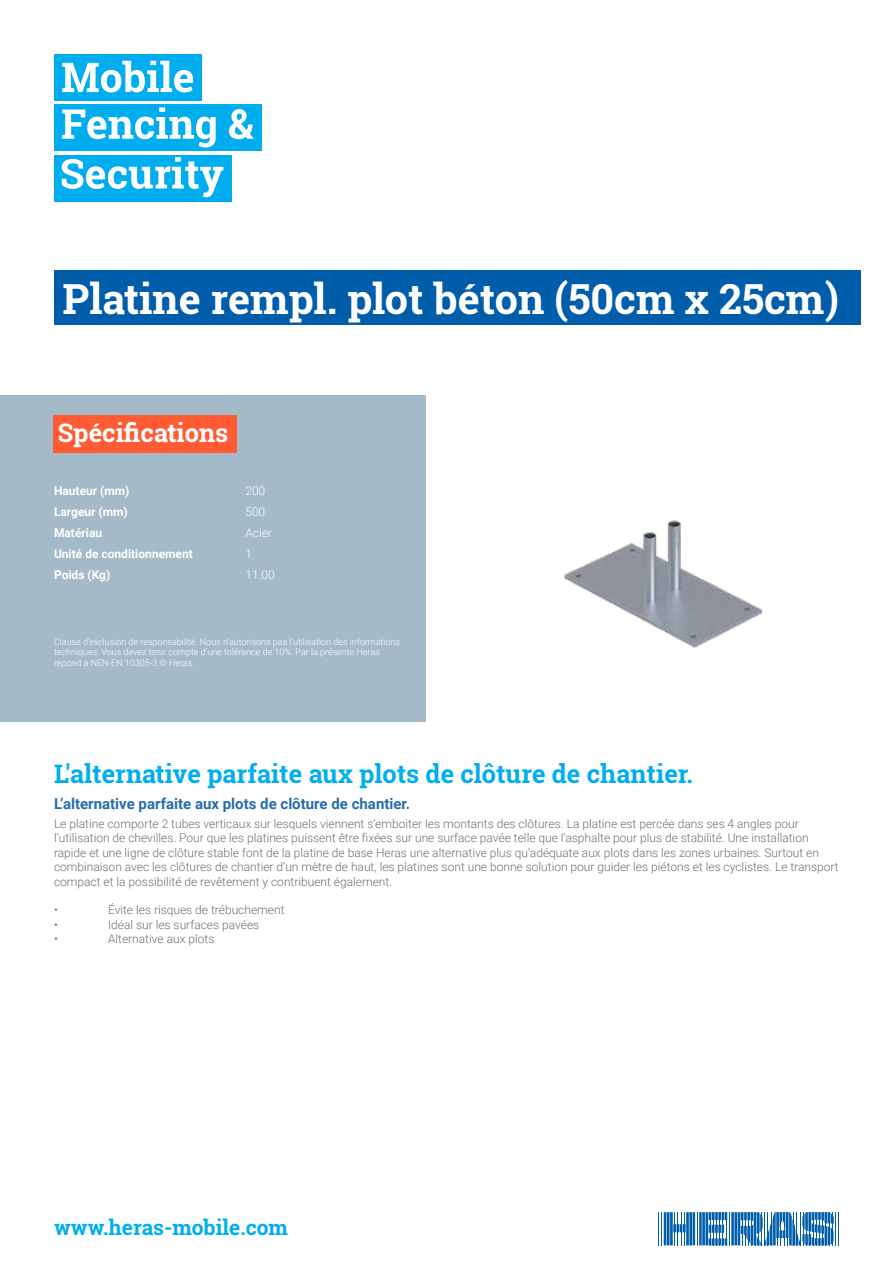
<style>
.page{position:relative;width:893px;height:1263px;background:#fff}
.page>*{position:absolute;margin:0;border:0;box-sizing:border-box;transform-origin:0 0}
.t1{font:700 41.55px "Roboto Slab";color:#fff}
.t2{font:700 25.5px "Roboto Slab";color:#00aeef}
.t3{font:700 25.5px "Roboto Slab";color:#fff}
.t4{font:700 21px "Roboto Slab";color:#00aeef}
.t5{font:700 15px "Roboto";color:#266dae}
.t6{font:300 12px/14.4px "Roboto";color:#6d6f73}
.t7{font:700 12px "Roboto";color:#fff}
.t8{font:300 12px "Roboto";color:#fff}
.t9{font:300 9px/10.8px "Roboto";color:#fff}
</style>
<div class="page">
<hr style="left:658px;top:1212px;width:1px;height:33px;background:#005daa">
<hr style="left:661px;top:1212px;width:1px;height:33px;background:#005daa">
<hr style="left:697px;top:1212px;width:1px;height:33px;background:#005daa">
<hr style="left:835px;top:1212px;width:1px;height:33px;background:#005daa">
<hr style="left:838px;top:1212px;width:1px;height:33px;background:#005daa">
<svg style="left:664px;top:1212px;width:31px;height:33px"></svg>
<hr style="left:705px;top:1212px;width:3px;height:33px;background:#005daa">
<hr style="left:702px;top:1212px;width:3px;height:33px;background:#005daa">
<hr style="left:699px;top:1212px;width:3px;height:33px;background:#005daa">
<svg style="left:709px;top:1212px;width:125px;height:33px"></svg>
<div style="left:54px;top:54px;width:147px;height:47px;background:#00aeef"></div>
<div style="left:54px;top:104px;width:207px;height:47px;background:#00aeef"></div>
<div style="left:54px;top:155px;width:177px;height:46px;background:#00aeef"></div>
<svg style="left:62px;top:61px;width:131px;height:31px"></svg>
<svg style="left:62px;top:107px;width:154px;height:40px"></svg>
<svg style="left:229px;top:109px;width:25px;height:30px"></svg>
<svg style="left:62px;top:157px;width:161px;height:40px"></svg>
<img style="left:564px;top:520px;width:199px;height:129px">
<div style="left:54px;top:270px;width:806px;height:55px;background:#005daa"></div>
<div style="left:0;top:396px;width:426px;height:326px;background:#a5bac9"></div>
<div style="left:54px;top:415px;width:183px;height:38px;background:#ff5c35"></div>
<h1 class="t1" style="left:63px;top:270px;width:778px">Platine rempl. plot béton (50cm x 25cm)</h1>
<h2 class="t3" style="left:58px;top:415px;width:172px">Spécifications</h2>
<p class="t7" style="left:54px;top:482px;width:77px">Hauteur (mm)</p>
<p class="t8" style="left:245px;top:482px;width:21px">200</p>
<p class="t7" style="left:54px;top:503px;width:75px">Largeur (mm)</p>
<p class="t8" style="left:245px;top:503px;width:21px">500</p>
<p class="t7" style="left:54px;top:524px;width:50px">Matériau</p>
<p class="t8" style="left:245px;top:524px;width:28px">Acier</p>
<p class="t7" style="left:54px;top:545px;width:140px">Unité de conditionnement</p>
<p class="t8" style="left:245px;top:545px;width:8px">1</p>
<p class="t7" style="left:54px;top:566px;width:58px">Poids (Kg)</p>
<p class="t8" style="left:245px;top:566px;width:31px">11.00</p>
<p class="t9" style="left:54px;top:636px;width:348px">Clause d’exclusion de responsabilité. Nous n’autorisons pas l’utilisation des informations techniques. Vous devez tenir compte d’une tolérance de 10%. Par la présente Heras répond à NEN-EN 10305-3 © Heras.</p>
<h2 class="t2" style="left:54px;top:756px;width:640px">L'alternative parfaite aux plots de clôture de chantier.</h2>
<p class="t5" style="left:54px;top:793px;width:358px">L’alternative parfaite aux plots de clôture de chantier.</p>
<p class="t6" style="left:54px;top:816px;width:786px">Le platine comporte 2 tubes verticaux sur lesquels viennent s’emboiter les montants des clôtures. La platine est percée dans ses 4 angles pour l’utilisation de chevilles. Pour que les platines puissent être fixées sur une surface pavée telle que l’asphalte pour plus de stabilité. Une installation rapide et une ligne de clôture stable font de la platine de base Heras une alternative plus qu’adéquate aux plots dans les zones urbaines. Surtout en combinaison avec les clôtures de chantier d’un mètre de haut, les platines sont une bonne solution pour guider les piétons et les cyclistes. Le transport compact et la possibilité de revêtement y contribuent également.</p>
<p class="t6" style="left:54px;top:902px;width:5px">•</p>
<p class="t6" style="left:108px;top:902px;width:178px">Évite les risques de trébuchement</p>
<p class="t6" style="left:54px;top:917px;width:5px">•</p>
<p class="t6" style="left:108px;top:917px;width:153px">Idéal sur les surfaces pavées</p>
<p class="t6" style="left:54px;top:931px;width:5px">•</p>
<p class="t6" style="left:108px;top:931px;width:108px">Alternative aux plots</p>
<h3 class="t4" style="left:54px;top:1213px;width:236px">www.heras-mobile.com</h3>
</div>
